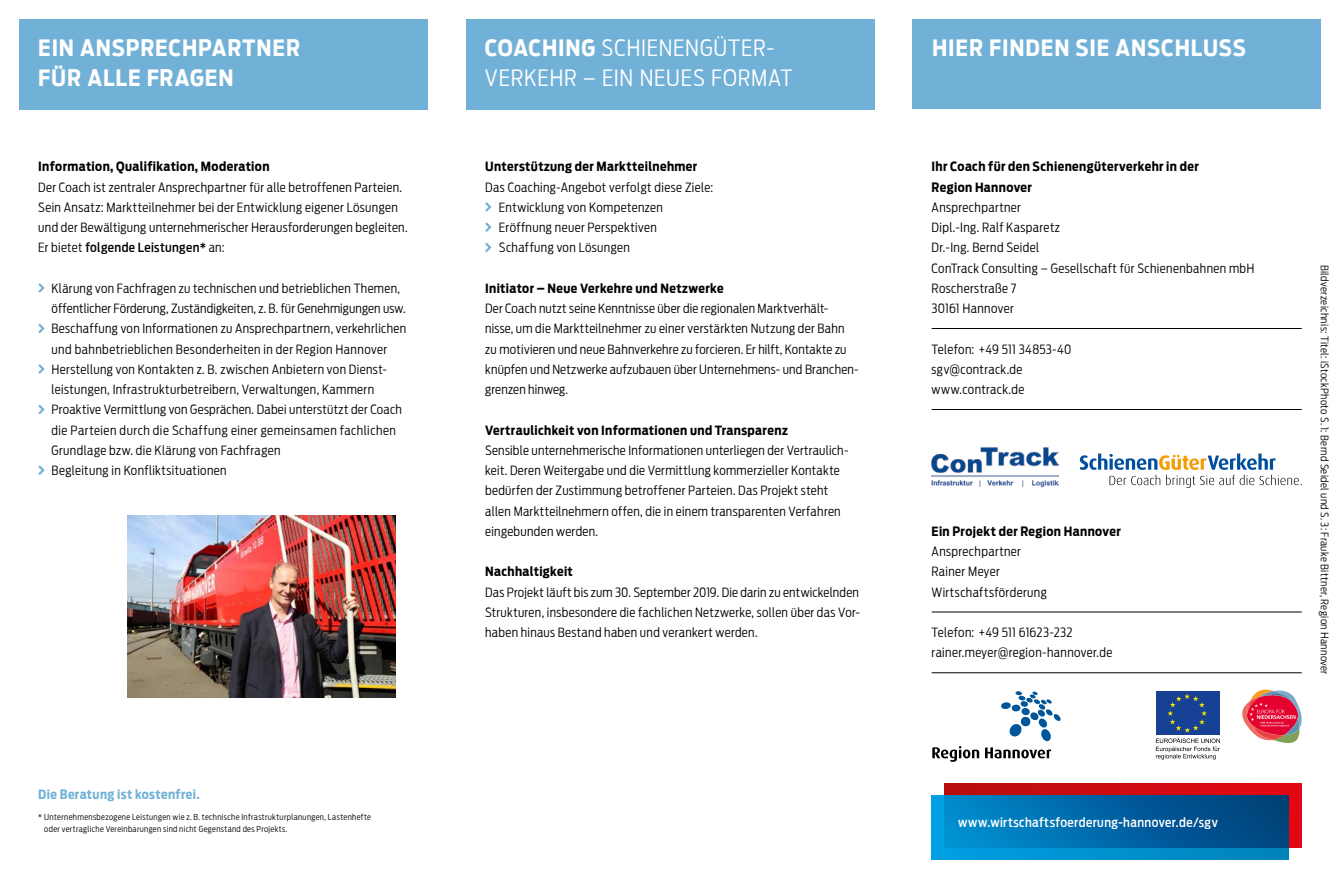
<style>
.page{position:relative;width:1340px;height:893px;background:#fff}
.page>*{position:absolute;margin:0;border:0;box-sizing:border-box;transform-origin:0 0}
.t1{font:700 22.5px/30px "Antenna Cond";letter-spacing:.04em;color:#fff}
.t2{font:300 22.5px/30px "Antenna Cond";letter-spacing:.035em;color:#fff}
.t3{font:300 12.75px/20.2px "Antenna Cond";letter-spacing:.025em;color:#000}
.t4{font:700 12.75px/20.2px "Antenna Cond";letter-spacing:.03em;color:#000}
.t5{font:500 12.75px "Antenna Cond";letter-spacing:.035em;color:#fff}
.t6{font:700 12.75px "Antenna Cond";letter-spacing:.03em;color:#72b1d7}
.t7{font:300 10.5px "Antenna Cond";letter-spacing:.035em;color:#000}
.t8{font:300 8.25px/12px "Antenna Cond";letter-spacing:.04em;color:#000}
.s1{font-weight:500}
.s2{font-weight:700}
</style>
<div class="page">
<div style="left:912px;top:20px;width:408px;height:89px;background:#72b1d7"></div>
<div style="left:466px;top:19px;width:408px;height:90px;background:#72b1d7"></div>
<div style="left:19px;top:19px;width:408px;height:90px;background:#72b1d7"></div>
<svg style="left:38px;top:283px;width:7px;height:10px"></svg>
<svg style="left:38px;top:324px;width:7px;height:9px"></svg>
<svg style="left:38px;top:364px;width:7px;height:10px"></svg>
<svg style="left:38px;top:405px;width:7px;height:9px"></svg>
<svg style="left:38px;top:465px;width:7px;height:10px"></svg>
<img style="left:128px;top:515px;width:267px;height:183px">
<svg style="left:485px;top:202px;width:6px;height:10px"></svg>
<svg style="left:485px;top:222px;width:6px;height:10px"></svg>
<svg style="left:485px;top:243px;width:6px;height:9px"></svg>
<svg style="left:1079px;top:454px;width:222px;height:34px"></svg>
<svg style="left:944px;top:783px;width:357px;height:64px;background:#c0101a"></svg>
<div style="left:931px;top:796px;width:357px;height:64px;background:linear-gradient(to right,#009fe4,#0083ba)"></div>
<div style="left:944px;top:796px;width:344px;height:51px;background:linear-gradient(to right,#008dd0,#003d77)"></div>
<hr style="left:931px;top:612px;width:370px;height:1px;background:#000">
<hr style="left:931px;top:328px;width:370px;height:1px;background:#000">
<hr style="left:931px;top:672px;width:370px;height:1px;background:#000">
<hr style="left:931px;top:409px;width:370px;height:1px;background:#000">
<svg style="left:932px;top:746px;width:47px;height:16px"></svg>
<svg style="left:985px;top:747px;width:66px;height:11px"></svg>
<svg style="left:1001px;top:691px;width:59px;height:50px"></svg>
<img style="left:931px;top:447px;width:127px;height:41px">
<div style="left:1155px;top:691px;width:64px;height:44px;background:#164194"></div>
<svg style="left:1155px;top:694px;width:64px;height:66px"></svg>
<svg style="left:1242px;top:690px;width:59px;height:53px"></svg>
<h1 class="t1" style="left:38px;top:33px;width:263px">EIN ANSPRECHPARTNER<br>FÜR ALLE FRAGEN</h1>
<p class="t4" style="left:38px;top:157px;width:233px">Information, Qualifikation, Moderation</p>
<p class="t3" style="left:38px;top:177px;width:371px">Der Coach ist zentraler Ansprechpartner für alle betroffenen Parteien.<br>Sein Ansatz: Marktteilnehmer bei der Entwicklung eigener Lösungen und der Bewältigung unternehmerischer Herausforderungen begleiten.<br>Er bietet <span class="s1">folgende Leistungen*</span> an:</p>
<p class="t3" style="left:52px;top:278px;width:356px">Klärung von Fachfragen zu technischen und betrieblichen Themen, öffentlicher Förderung, Zuständigkeiten, z. B. für Genehmigungen usw.<br>Beschaffung von Informationen zu Ansprechpartnern, verkehrlichen und bahnbetrieblichen Besonderheiten in der Region Hannover Herstellung von Kontakten z. B. zwischen Anbietern von Dienst&shy;leistungen, Infrastrukturbetreibern, Verwaltungen, Kammern Proaktive Vermittlung von Gesprächen. Dabei unterstützt der Coach die Parteien durch die Schaffung einer gemeinsamen fachlichen Grundlage bzw. die Klärung von Fachfragen<br>Begleitung in Konfliktsituationen</p>
<p class="t6" style="left:38px;top:787px;width:163px">Die Beratung ist kostenfrei.</p>
<p class="t8" style="left:44px;top:811px;width:328px;text-indent:-6px">* Unternehmensbezogene Leistungen wie z. B. technische Infrastrukturplanungen, Lastenhefte oder vertragliche Vereinbarungen sind nicht Gegenstand des Projekts.</p>
<h1 class="t2" style="left:485px;top:33px;width:309px"><span class="s2">COACHING</span> SCHIENENGÜTER-<br>VERKEHR – EIN NEUES FORMAT</h1>
<p class="t4" style="left:485px;top:157px;width:214px">Unterstützung der Marktteilnehmer</p>
<p class="t3" style="left:499px;top:177px;width:216px;text-indent:-14px">Das Coaching-Angebot verfolgt diese Ziele:<br>Entwicklung von Kompetenzen<br>Eröffnung neuer Perspektiven<br>Schaffung von Lösungen</p>
<p class="t4" style="left:485px;top:278px;width:240px">Initiator – Neue Verkehre und Netzwerke</p>
<p class="t3" style="left:485px;top:298px;width:375px">Der Coach nutzt seine Kenntnisse über die regionalen Marktverhält&shy;nisse, um die Marktteilnehmer zu einer verstärkten Nutzung der Bahn zu motivieren und neue Bahnverkehre zu forcieren. Er hilft, Kontakte zu knüpfen und Netzwerke aufzubauen über Unternehmens- und Branchen&shy;grenzen hinweg.</p>
<p class="t4" style="left:485px;top:420px;width:304px">Vertraulichkeit von Informationen und Transparenz</p>
<p class="t3" style="left:485px;top:440px;width:365px">Sensible unternehmerische Informationen unterliegen der Vertraulich&shy;keit. Deren Weitergabe und die Vermittlung kommerzieller Kontakte bedürfen der Zustimmung betroffener Parteien. Das Projekt steht allen Marktteilnehmern offen, die in einem transparenten Verfahren eingebunden werden.</p>
<p class="t4" style="left:485px;top:562px;width:89px">Nachhaltigkeit</p>
<p class="t3" style="left:485px;top:582px;width:375px;text-align:justify">Das Projekt läuft bis zum 30. September 2019. Die darin zu entwickelnden Strukturen, insbesondere die fachlichen Netzwerke, sollen über das Vor&shy;haben hinaus Bestand haben und verankert werden.</p>
<h1 class="t1" style="left:932px;top:33px;width:315px">HIER FINDEN SIE ANSCHLUSS</h1>
<p class="t4" style="left:931px;top:157px;width:269px">Ihr Coach für den Schienengüterverkehr in der<br>Region Hannover</p>
<p class="t3" style="left:931px;top:197px;width:324px">Ansprechpartner<br>Dipl.-Ing. Ralf Kasparetz<br>Dr.-Ing. Bernd Seidel<br>ConTrack Consulting – Gesellschaft für Schienenbahnen mbH<br>Roscherstraße 7<br>30161 Hannover</p>
<p class="t3" style="left:931px;top:339px;width:141px">Telefon: +49 511 34853-40 sgv@contrack.de www.contrack.de</p>
<p class="t4" style="left:931px;top:521px;width:191px">Ein Projekt der Region Hannover</p>
<p class="t3" style="left:931px;top:541px;width:117px">Ansprechpartner<br>Rainer Meyer<br>Wirtschaftsförderung</p>
<p class="t3" style="left:931px;top:622px;width:182px">Telefon: +49 511 61623-232 rainer.meyer@region-hannover.de</p>
<p class="t5" style="left:958px;top:814px;width:261px">www.wirtschaftsfoerderung-hannover.de/sgv</p>
<p class="t7" style="left:1330px;top:265px;width:411px;rotate:90deg">Bildverzeichnis: Titel: iStockPhoto S. 1: Bernd Seidel und S. 3: Frauke Bittner, Region Hannover</p>
</div>
